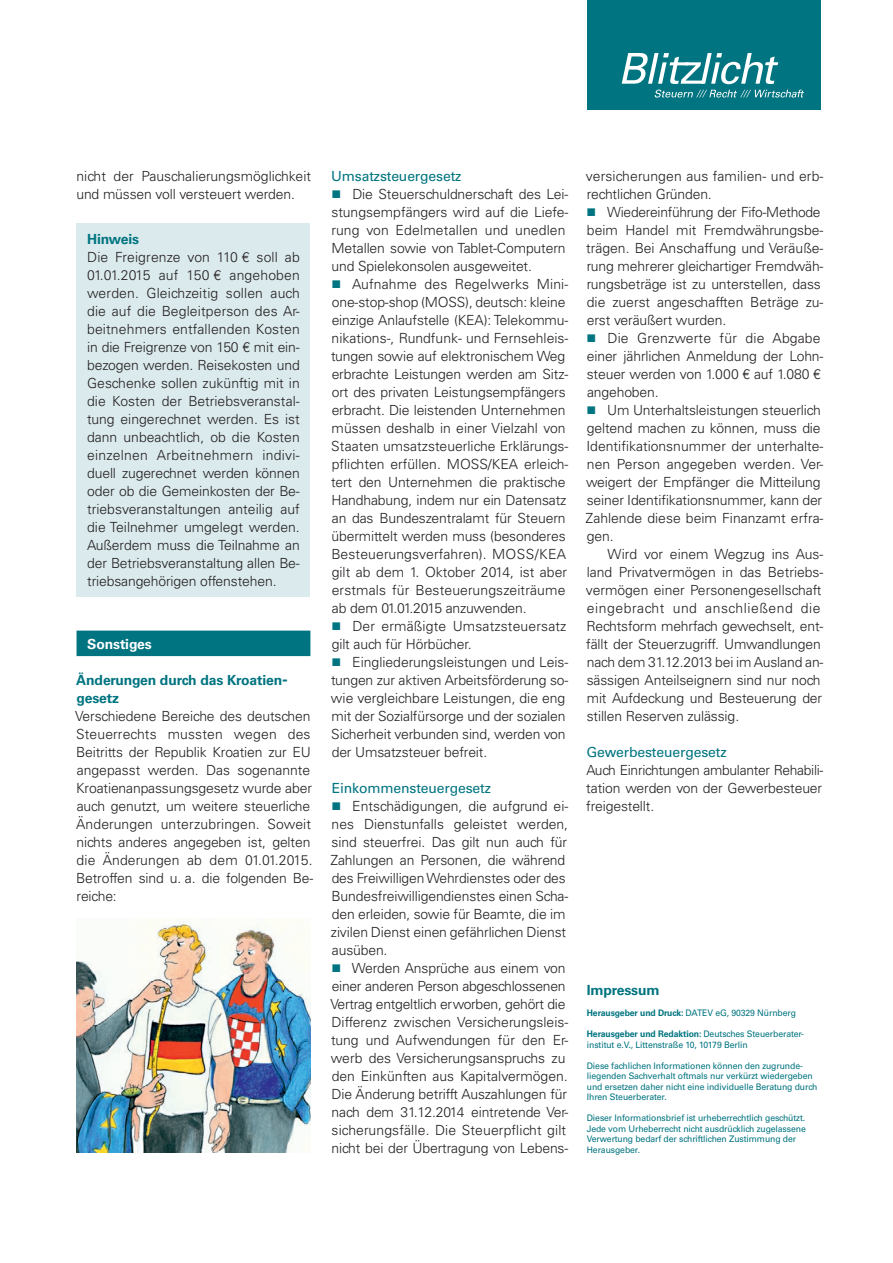
<style>
.page{position:relative;width:893px;height:1263px;background:#fff}
.page>*{position:absolute;margin:0;border:0;box-sizing:border-box;transform-origin:0 0}
.t1{font:300 13.95px/18px "Univers LT Std";letter-spacing:-.01em;color:#231f20}
.t2{font:300 13.95px/18px "Univers LT Std";letter-spacing:.01em;color:#231f20}
.t3{font:13.95px "Univers LT Std";letter-spacing:-.01em;color:#007480}
.t4{font:700 13.95px/18.1px "Univers LT Std";letter-spacing:-.01em;color:#007480}
.t5{font:700 13.95px "Univers LT Std";letter-spacing:-.01em;color:#fff}
.t6{font:9px/10.5px "Univers LT Std";letter-spacing:-.01em;color:#007480;scale:.96 1}
.s1{font-weight:700}
</style>
<div class="page">
<div style="left:587px;top:0;width:234px;height:110px;background:#007480"></div>
<svg style="left:622px;top:53px;width:156px;height:31px"></svg>
<svg style="left:655px;top:90px;width:149px;height:8px"></svg>
<div style="left:77px;top:631px;width:233px;height:25px;background:#007480"></div>
<div style="left:77px;top:223px;width:233px;height:374px;background:#dbeaed"></div>
<img style="left:77px;top:919px;width:233px;height:233px">
<p class="t1" style="left:76px;top:167px;width:236px">nicht der Pauschalierungsmöglichkeit und müssen voll versteuert werden.</p>
<p class="t4" style="left:87px;top:230px;width:54px">Hinweis</p>
<p class="t1" style="left:87px;top:248px;width:214px;text-align:justify">Die Freigrenze von 110 € soll ab 01.01.2015 auf 150 € angehoben werden. Gleichzeitig sollen auch die auf die Begleitperson des Ar&shy;beitnehmers entfallenden Kosten in die Freigrenze von 150 € mit ein&shy;bezogen werden. Reisekosten und Geschenke sollen zukünftig mit in die Kosten der Betriebsveranstal&shy;tung eingerechnet werden. Es ist dann unbeachtlich, ob die Kosten einzelnen Arbeitnehmern indivi&shy;duell zugerechnet werden können oder ob die Gemeinkosten der Be&shy;triebsveranstaltungen anteilig auf die Teilnehmer umgelegt werden.<br>Außerdem muss die Teilnahme an der Betriebsveranstaltung allen Be&shy;triebsangehörigen offenstehen.</p>
<p class="t5" style="left:87px;top:635px;width:66px">Sonstiges</p>
<p class="t4" style="left:76px;top:671px;width:213px">Änderungen durch das Kroatien&shy;gesetz</p>
<p class="t1" style="left:75px;top:707px;width:239px">Verschiedene Bereiche des deutschen Steuerrechts mussten wegen des Beitritts der Republik Kroatien zur EU angepasst werden. Das sogenannte Kroatienanpassungsgesetz wurde aber auch genutzt, um weitere steuerliche Änderungen unterzubringen. Soweit nichts anderes angegeben ist, gelten die Änderungen ab dem 01.01.2015.<br>Betroffen sind u. a. die folgenden Be&shy;reiche:</p>
<p class="t3" style="left:331px;top:167px;width:132px">Umsatzsteuergesetz</p>
<p class="t1" style="left:331px;top:185px;width:238px;text-indent:21px">Die Steuerschuldnerschaft des Lei&shy;stungsempfängers wird auf die Liefe&shy;rung von Edelmetallen und unedlen Metallen sowie von Tablet-Computern und Spielekonsolen ausgeweitet.</p>
<p class="t1" style="left:331px;top:275px;width:239px;text-indent:21px">Aufnahme des Regelwerks Mini&shy;one-stop-shop (MOSS), deutsch: kleine einzige Anlaufstelle (KEA): Telekommu&shy;nikations-, Rundfunk- und Fernsehleis&shy;tungen sowie auf elektronischem Weg erbrachte Leistungen werden am Sitz&shy;ort des privaten Leistungsempfängers erbracht. Die leistenden Unternehmen müssen deshalb in einer Vielzahl von Staaten umsatzsteuerliche Erklärungs&shy;pflichten erfüllen. MOSS/KEA erleich&shy;tert den Unternehmen die praktische Handhabung, indem nur ein Datensatz an das Bundeszentralamt für Steuern übermittelt werden muss (besonderes Besteuerungsverfahren). MOSS/KEA gilt ab dem 1. Oktober 2014, ist aber erstmals für Besteuerungszeiträume ab dem 01.01.2015 anzuwenden.</p>
<p class="t2" style="left:332px;top:617px;width:236px;text-indent:21px">Der ermäßigte Umsatzsteuersatz gilt auch für Hörbücher.</p>
<p class="t1" style="left:331px;top:653px;width:239px;text-indent:21px">Eingliederungsleistungen und Leis&shy;tungen zur aktiven Arbeitsförderung so&shy;wie vergleichbare Leistungen, die eng mit der Sozialfürsorge und der sozialen Sicherheit verbunden sind, werden von der Umsatzsteuer befreit.</p>
<p class="t3" style="left:332px;top:779px;width:161px">Einkommensteuergesetz</p>
<p class="t1" style="left:330px;top:797px;width:239px;text-indent:22px">Entschädigungen, die aufgrund ei&shy;nes Dienstunfalls geleistet werden, sind steuerfrei. Das gilt nun auch für Zahlungen an Personen, die während des Freiwilligen Wehrdienstes oder des Bundesfreiwilligendienstes einen Scha&shy;den erleiden, sowie für Beamte, die im zivilen Dienst einen gefährlichen Dienst ausüben.</p>
<p class="t1" style="left:330px;top:959px;width:239px;text-indent:21px">Werden Ansprüche aus einem von einer anderen Person abgeschlossenen Vertrag entgeltlich erworben, gehört die Differenz zwischen Versicherungsleis&shy;tung und Aufwendungen für den Er&shy;werb des Versicherungsanspruchs zu den Einkünften aus Kapitalvermögen.<br>Die Änderung betrifft Auszahlungen für nach dem 31.12.2014 eintretende Ver&shy;sicherungsfälle. Die Steuerpflicht gilt nicht bei der Übertragung von Lebens-</p>
<p class="t2" style="left:586px;top:167px;width:239px">versicherungen aus familien- und erb&shy;rechtlichen Gründen.</p>
<p class="t1" style="left:586px;top:203px;width:239px;text-indent:21px">Wiedereinführung der Fifo-Methode beim Handel mit Fremdwährungsbe&shy;trägen. Bei Anschaffung und Veräuße&shy;rung mehrerer gleichartiger Fremdwäh&shy;rungsbeträge ist zu unterstellen, dass die zuerst angeschafften Beträge zu&shy;erst veräußert wurden.</p>
<p class="t1" style="left:587px;top:329px;width:238px;text-indent:21px">Die Grenzwerte für die Abgabe einer jährlichen Anmeldung der Lohn&shy;steuer werden von 1.000 € auf 1.080 € angehoben.</p>
<p class="t1" style="left:586px;top:401px;width:239px;text-indent:22px">Um Unterhaltsleistungen steuerlich geltend machen zu können, muss die Identifikationsnummer der unterhalte&shy;nen Person angegeben werden. Ver&shy;weigert der Empfänger die Mitteilung seiner Identifikationsnummer, kann der Zahlende diese beim Finanzamt erfra&shy;gen.</p>
<p class="t1" style="left:586px;top:545px;width:239px;text-indent:22px">Wird vor einem Wegzug ins Aus&shy;land Privatvermögen in das Betriebs&shy;vermögen einer Personengesellschaft eingebracht und anschließend die Rechtsform mehrfach gewechselt, ent&shy;fällt der Steuerzugriff. Umwandlungen nach dem 31.12.2013 bei im Ausland an&shy;sässigen Anteilseignern sind nur noch mit Aufdeckung und Besteuerung der stillen Reserven zulässig.</p>
<p class="t3" style="left:586px;top:743px;width:142px">Gewerbesteuergesetz</p>
<p class="t1" style="left:586px;top:761px;width:239px;text-align:justify">Auch Einrichtungen ambulanter Rehabili&shy;tation werden von der Gewerbesteuer freigestellt.</p>
<p class="t4" style="left:587px;top:981px;width:74px">Impressum</p>
<p class="t6" style="left:587px;top:1008px;width:219px"><span class="s1">Herausgeber und Druck:</span> DATEV eG, 90329 Nürnberg</p>
<p class="t6" style="left:587px;top:1029px;width:228px"><span class="s1">Herausgeber und Redaktion:</span> Deutsches Steuerberater&shy;institut e.V., Littenstraße 10, 10179 Berlin</p>
<p class="t6" style="left:587px;top:1060px;width:242px">Diese fachlichen Informationen können den zugrunde&shy;liegenden Sachverhalt oftmals nur verkürzt wiedergeben und ersetzen daher nicht eine individuelle Beratung durch Ihren Steuerberater.</p>
<p class="t6" style="left:587px;top:1113px;width:230px">Dieser Informationsbrief ist urheberrechtlich geschützt.<br>Jede vom Urheberrecht nicht ausdrücklich zugelassene Verwertung bedarf der schriftlichen Zustimmung der Herausgeber.</p>
</div>
